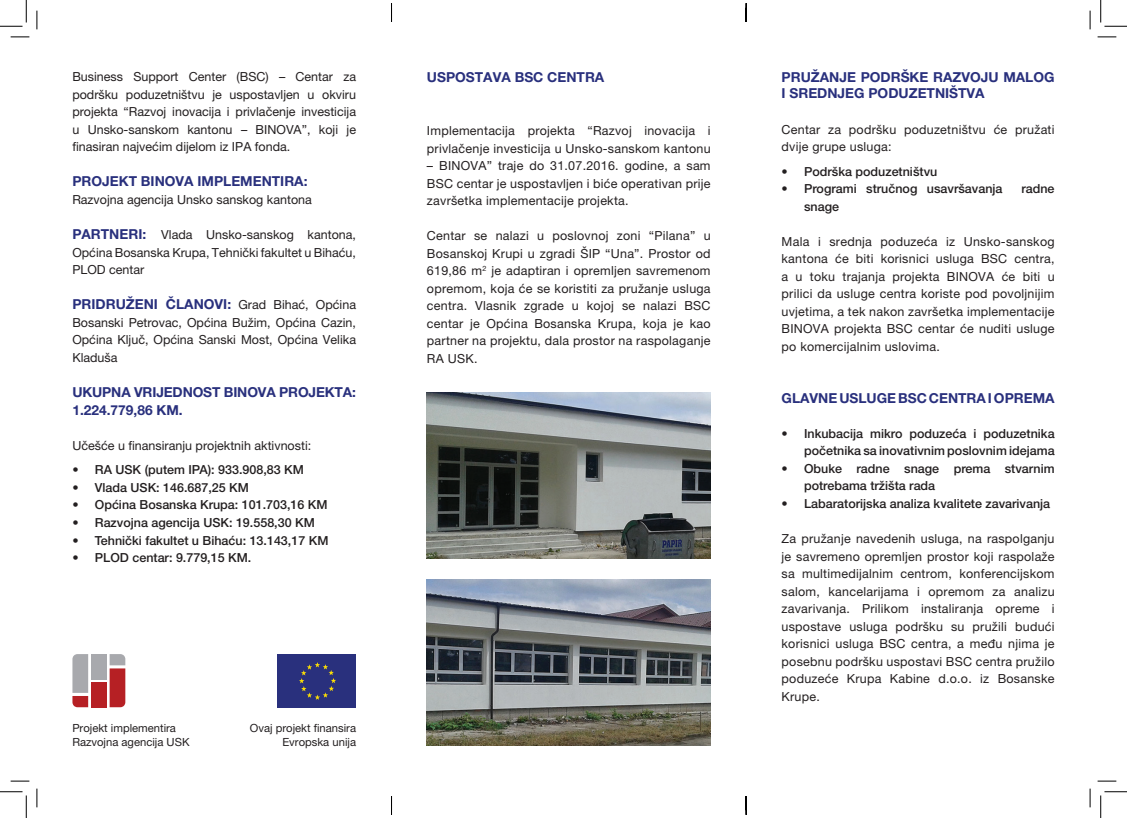
<style>
.page{position:relative;width:1127px;height:818px;background:#fff}
.page>*{position:absolute;margin:0;border:0;box-sizing:border-box;transform-origin:0 0}
.t1{font:700 13.75px/17.5px "Helvetica Neue LT Pro";color:#29307d}
.t2{font:12.5px/17.5px "Helvetica Neue LT Pro";letter-spacing:.02em;color:#231f20;text-align:justify}
.t3{font:500 12.5px/17.5px "Helvetica Neue LT Pro";color:#231f20;text-align:right}
.t4{font:12.5px "Helvetica Neue LT Pro";color:#231f20}
.t5{font:11.25px/13.5px "Helvetica Neue LT Pro";color:#231f20;text-align:right}
.s1{font-weight:700;font-size:13.75px;color:#29307d}
.s2{font-weight:400;font-size:12.5px;color:#231f20}
</style>
<div class="page">
<div style="left:277px;top:654px;width:79px;height:53px;background:#29307d"></div>
<svg style="left:299px;top:662px;width:37px;height:38px"></svg>
<div style="left:91px;top:654px;width:16px;height:25px;background:#a8a9ad"></div>
<div style="left:91px;top:682px;width:16px;height:25px;background:#b62024"></div>
<svg style="left:72px;top:654px;width:16px;height:53px"></svg>
<svg style="left:110px;top:654px;width:15px;height:53px"></svg>
<img style="left:427px;top:392px;width:283px;height:167px">
<img style="left:427px;top:579px;width:283px;height:167px">
<svg style="left:11px;top:36px;width:18px;height:2px"></svg>
<svg style="left:1097px;top:36px;width:18px;height:2px"></svg>
<svg style="left:11px;top:780px;width:18px;height:2px"></svg>
<svg style="left:1097px;top:780px;width:18px;height:2px"></svg>
<svg style="left:36px;top:11px;width:2px;height:18px"></svg>
<svg style="left:36px;top:788px;width:2px;height:19px"></svg>
<svg style="left:1089px;top:11px;width:1px;height:18px"></svg>
<svg style="left:1089px;top:788px;width:1px;height:19px"></svg>
<svg style="left:0;top:0;width:27px;height:27px"></svg>
<svg style="left:0;top:791px;width:27px;height:27px"></svg>
<svg style="left:1100px;top:0;width:26px;height:27px"></svg>
<svg style="left:1100px;top:791px;width:26px;height:27px"></svg>
<svg style="left:391px;top:3px;width:1px;height:19px"></svg>
<svg style="left:391px;top:796px;width:1px;height:19px"></svg>
<svg style="left:745px;top:3px;width:1px;height:19px"></svg>
<svg style="left:745px;top:796px;width:1px;height:19px"></svg>
<p class="t2" style="left:72px;top:68px;width:285px">Business Support Center (BSC) – Centar za podršku poduzetništvu je uspostavljen u okviru projekta “Razvoj inovacija i privlačenje investicija u Unsko-sanskom kantonu – BINOVA”, koji je finasiran najvećim dijelom iz IPA fonda.</p>
<p class="t1" style="left:72px;top:172px;width:236px">PROJEKT BINOVA IMPLEMENTIRA:</p>
<p class="t4" style="left:72px;top:192px;width:241px">Razvojna agencija Unsko sanskog kantona</p>
<p class="t2" style="left:72px;top:226px;width:285px"><span class="s1">PARTNERI:</span> Vlada Unsko-sanskog kantona, Općina Bosanska Krupa, Tehnički fakultet u Bihaću, PLOD centar</p>
<p class="t1" style="left:72px;top:295px;width:285px">PRIDRUŽENI ČLANOVI: <span class="s2">Grad Bihać, Općina</span></p>
<p class="t2" style="left:72px;top:314px;width:285px">Bosanski Petrovac, Općina Bužim, Općina Cazin, Općina Ključ, Općina Sanski Most, Općina Velika Kladuša</p>
<p class="t1" style="left:72px;top:383px;width:285px">UKUPNA VRIJEDNOST BINOVA PROJEKTA:<br>1.224.779,86 KM.</p>
<p class="t4" style="left:72px;top:438px;width:240px">Učešće u finansiranju projektnih aktivnosti:</p>
<p class="t3" style="left:72px;top:461px;width:233px">• RA USK (putem IPA): 933.908,83 KM</p>
<p class="t3" style="left:72px;top:479px;width:178px">• Vlada USK: 146.687,25 KM</p>
<p class="t3" style="left:72px;top:496px;width:257px">• Općina Bosanska Krupa: 101.703,16 KM</p>
<p class="t3" style="left:72px;top:514px;width:244px">• Razvojna agencija USK: 19.558,30 KM</p>
<p class="t3" style="left:72px;top:531px;width:257px">• Tehnički fakultet u Bihaću: 13.143,17 KM</p>
<p class="t3" style="left:72px;top:549px;width:180px">• PLOD centar: 9.779,15 KM.</p>
<p class="t5" style="left:72px;top:721px;width:119px;text-align:left">Projekt implementira<br>Razvojna agencija USK</p>
<p class="t5" style="left:250px;top:721px;width:108px">Ovaj projekt finansira<br>Evropska unija</p>
<p class="t1" style="left:427px;top:68px;width:179px">USPOSTAVA BSC CENTRA</p>
<p class="t2" style="left:427px;top:122px;width:285px">Implementacija projekta “Razvoj inovacija i privlačenje investicija u Unsko-sanskom kantonu</p>
<p class="t2" style="left:427px;top:157px;width:285px">– BINOVA” traje do 31.07.2016. godine, a sam BSC centar je uspostavljen i biće operativan prije završetka implementacije projekta.</p>
<p class="t2" style="left:427px;top:227px;width:285px">Centar se nalazi u poslovnoj zoni “Pilana” u Bosanskoj Krupi u zgradi ŠIP “Una”. Prostor od 619,86 m<sup>2</sup> je adaptiran i opremljen savremenom opremom, koja će se koristiti za pružanje usluga centra. Vlasnik zgrade u kojoj se nalazi BSC centar je Općina Bosanska Krupa, koja je kao partner na projektu, dala prostor na raspolaganje RA USK.</p>
<p class="t1" style="left:781px;top:69px;width:274px;line-height:16.2px">PRUŽANJE PODRŠKE RAZVOJU MALOG<br>I SREDNJEG PODUZETNIŠTVA</p>
<p class="t2" style="left:781px;top:120px;width:274px">Centar za podršku poduzetništvu će pružati dvije grupe usluga:</p>
<p class="t3" style="left:781px;top:162px;width:157px">• Podrška poduzetništvu</p>
<p class="t3" style="left:781px;top:180px;width:222px">• Programi stručnog usavršavanja</p>
<p class="t3" style="left:1021px;top:180px;width:35px">radne</p>
<p class="t3" style="left:803px;top:197px;width:36px">snage</p>
<p class="t2" style="left:781px;top:233px;width:274px">Mala i srednja poduzeća iz Unsko-sanskog kantona će biti korisnici usluga BSC centra, a u toku trajanja projekta BINOVA će biti u prilici da usluge centra koriste pod povoljnijim uvjetima, a tek nakon završetka implementacije BINOVA projekta BSC centar će nuditi usluge po komercijalnim uslovima.</p>
<p class="t1" style="left:781px;top:389px;width:274px">GLAVNE USLUGE BSC CENTRA I OPREMA</p>
<p class="t3" style="left:781px;top:424px;width:274px">• Inkubacija mikro poduzeća i poduzetnika početnika sa inovativnim poslovnim idejama</p>
<p class="t3" style="left:803px;top:459px;width:252px;text-align:left;text-indent:-22px">• Obuke radne snage prema stvarnim potrebama tržišta rada</p>
<p class="t3" style="left:781px;top:494px;width:270px">• Labaratorijska analiza kvalitete zavarivanja</p>
<p class="t2" style="left:781px;top:530px;width:274px">Za pružanje navedenih usluga, na raspolganju je savremeno opremljen prostor koji raspolaže sa multimedijalnim centrom, konferencijskom salom, kancelarijama i opremom za analizu zavarivanja. Prilikom instaliranja opreme i uspostave usluga podršku su pružili budući korisnici usluga BSC centra, a među njima je posebnu podršku uspostavi BSC centra pružilo poduzeće Krupa Kabine d.o.o. iz Bosanske Krupe.</p>
</div>
